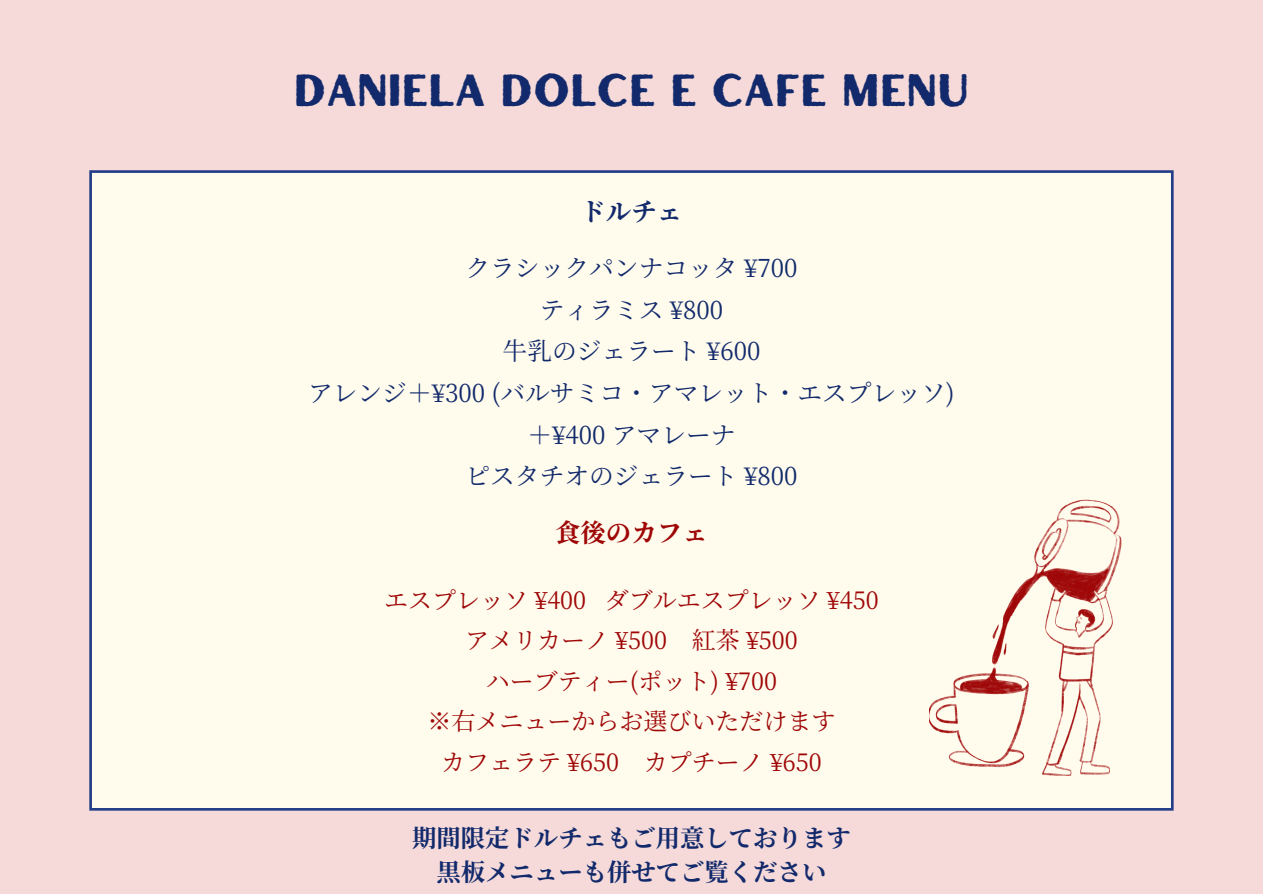
<style>
.page{position:relative;width:1263px;height:894px;background:#fff}
.page>*{position:absolute;margin:0;border:0;box-sizing:border-box;transform-origin:0 0}
.t1{font:45px "Hertical Sans Rough";color:#122a6b}
.t2{font:700 25.5px "Source Han Serif JP";color:#9f0707}
.t3{font:700 25.5px "Source Han Serif JP";color:#122a6b}
.t4{font:24.75px "Source Han Serif JP";color:#122a6b}
.t5{font:700 24.45px/33.8px "Source Han Serif JP";color:#122a6b;text-align:center}
.t6{font:24px "Source Han Serif JP";color:#9f0707}
</style>
<div class="page">
<div style="left:0;top:0;width:1263px;height:893px;background:#f6dada"></div>
<div style="left:89px;top:170px;width:1085px;height:640px;background:#fffcee"></div>
<svg style="left:929px;top:496px;width:192px;height:279px;background:#f5e3d7"></svg>
<h1 class="t1" style="left:294px;top:59px;width:677px">DANIELA DOLCE E CAFE MENU</h1>
<p class="t3" style="left:580px;top:191px;width:103px">ドルチェ</p>
<h2 class="t4" style="left:465px;top:248px;width:333px">クラシックパンナコッタ ¥700</h2>
<p class="t4" style="left:540px;top:290px;width:185px">ティラミス ¥800</p>
<p class="t4" style="left:503px;top:332px;width:259px">牛乳のジェラート ¥600</p>
<p class="t4" style="left:308px;top:373px;width:648px">アレンジ＋¥300 (バルサミコ・アマレット・エスプレッソ)</p>
<p class="t4" style="left:527px;top:415px;width:210px">＋¥400 アマレーナ</p>
<p class="t4" style="left:465px;top:456px;width:333px">ピスタチオのジェラート ¥800</p>
<p class="t2" style="left:555px;top:512px;width:154px">食後のカフェ</p>
<p class="t6" style="left:384px;top:581px;width:496px">エスプレッソ ¥400 ダブルエスプレッソ ¥450</p>
<h2 class="t6" style="left:465px;top:621px;width:334px">アメリカーノ ¥500 紅茶 ¥500</h2>
<p class="t6" style="left:486px;top:662px;width:293px">ハーブティー(ポット) ¥700</p>
<p class="t6" style="left:427px;top:702px;width:409px">※右メニューからお選びいただけます</p>
<p class="t6" style="left:441px;top:743px;width:382px">カフェラテ ¥650 カプチーノ ¥650</p>
<p class="t5" style="left:412px;top:819px;width:440px">期間限定ドルチェもご用意しております黒板メニューも併せてご覧ください</p>
</div>
